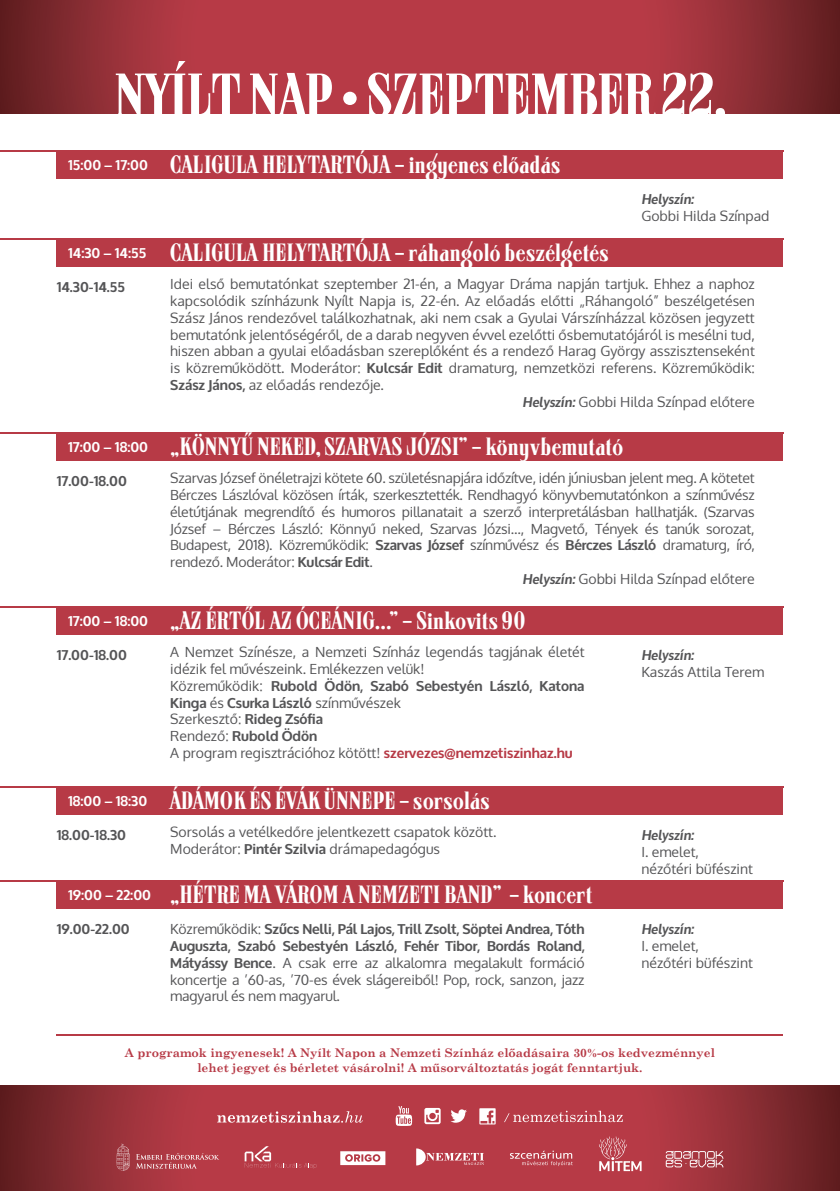
<style>
.page{position:relative;width:840px;height:1191px;background:#fff}
.page>*{position:absolute;margin:0;border:0;box-sizing:border-box;transform-origin:0 0}
.t1{font:58px "ARB08 Extreme Roman Leon";color:#fff}
.t2{font:24px "ARB08 Extreme Roman Leon";letter-spacing:.01em;color:#fff}
.t3{font:14px/16.8px "Oxygen";color:#545456}
.t4{font:700 14px "Oxygen";color:#545456}
.t5{font:italic 700 14px "Oxygen";color:#545456}
.t6{font:700 14px "Oxygen";color:#fff}
.t7{font:700 12px/14.4px "Century Schoolbook";color:#b73a46;text-align:center}
.s1{font-family:"Oxygen";font-weight:700;font-size:14px}
.s2{font-weight:700}
.s3{font-weight:700;font-style:italic}
.s4{font-weight:700;color:#b73a46}
</style>
<div class="page">
<hr style="left:57px;top:1034px;width:725px;height:1px;background:#b73a46">
<hr style="left:0;top:150px;width:782px;height:1px;background:#b73a46">
<div style="left:57px;top:150px;width:725px;height:28px;background:#b73a46"></div>
<hr style="left:0;top:238px;width:782px;height:1px;background:#b73a46">
<div style="left:57px;top:238px;width:725px;height:28px;background:#b73a46"></div>
<hr style="left:0;top:432px;width:782px;height:1px;background:#b73a46">
<div style="left:57px;top:432px;width:725px;height:28px;background:#b73a46"></div>
<hr style="left:0;top:606px;width:782px;height:1px;background:#b73a46">
<div style="left:57px;top:606px;width:725px;height:28px;background:#b73a46"></div>
<hr style="left:0;top:786px;width:782px;height:1px;background:#b73a46">
<div style="left:57px;top:786px;width:725px;height:28px;background:#b73a46"></div>
<hr style="left:0;top:880px;width:782px;height:1px;background:#b73a46">
<div style="left:57px;top:880px;width:725px;height:28px;background:#b73a46"></div>
<svg style="left:0;top:1086px;width:839px;height:105px;background:#a1333d"></svg>
<svg style="left:0;top:0;width:839px;height:113px;background:#a3343e"></svg>
<svg style="left:665px;top:1150px;width:58px;height:17px"></svg>
<svg style="left:416px;top:1148px;width:67px;height:17px"></svg>
<svg style="left:509px;top:1150px;width:63px;height:16px"></svg>
<svg style="left:598px;top:1136px;width:43px;height:35px;background:#c5636c"></svg>
<svg style="left:244px;top:1146px;width:72px;height:22px;background:#be4e59"></svg>
<svg style="left:116px;top:1143px;width:14px;height:27px"></svg>
<svg style="left:136px;top:1153px;width:83px;height:15px"></svg>
<svg style="left:340px;top:1151px;width:45px;height:14px"></svg>
<svg style="left:217px;top:1111px;width:146px;height:11px;background:#c96e77"></svg>
<svg style="left:504px;top:1110px;width:118px;height:12px"></svg>
<svg style="left:479px;top:1108px;width:16px;height:16px"></svg>
<svg style="left:395px;top:1106px;width:17px;height:20px"></svg>
<svg style="left:424px;top:1108px;width:16px;height:16px"></svg>
<svg style="left:450px;top:1109px;width:16px;height:13px"></svg>
<h1 class="t1" style="left:114px;top:61px;width:613px">NYÍLT NAP • SZEPTEMBER 22,</h1>
<h2 class="t2" style="left:68px;top:150px;width:493px"><span class="s1">15:00 – 17:00</span> CALIGULA HELYTARTÓJA _ INGYENES ELŐADÁS</h2>
<p class="t5" style="left:641px;top:190px;width:54px">Helyszín:</p>
<p class="t3" style="left:641px;top:207px;width:130px">Gobbi Hilda Színpad</p>
<h2 class="t2" style="left:68px;top:238px;width:541px"><span class="s1">14:30 – 14:55</span> CALIGULA HELYTARTÓJA _ RÁHANGOLÓ BESZÉLGETÉS</h2>
<p class="t3" style="left:170px;top:276px;width:585px">Idei első bemutatónkat szeptember 21-én, a Magyar Dráma napján tartjuk. Ehhez a naphoz</p>
<p class="t3" style="left:170px;top:292px;width:585px">kapcsolódik színházunk Nyílt Napja is, 22-én. Az előadás előtti „Ráhangoló” beszélgetésen</p>
<p class="t3" style="left:170px;top:309px;width:585px">Szász János rendezővel találkozhatnak, aki nem csak a Gyulai Várszínházzal közösen jegyzett</p>
<p class="t3" style="left:170px;top:326px;width:585px">bemutatónk jelentőségéről, de a darab negyven évvel ezelőtti ősbemutatójáról is mesélni tud,</p>
<p class="t3" style="left:170px;top:343px;width:585px">hiszen abban a gyulai előadásban szereplőként és a rendező Harag György asszisztenseként</p>
<p class="t3" style="left:170px;top:360px;width:585px">is közreműködött. Moderátor: <span class="s2">Kulcsár Edit</span> dramaturg, nemzetközi referens. Közreműködik:</p>
<p class="t3" style="left:170px;top:376px;width:215px"><span class="s2">Szász János,</span> az előadás rendezője.</p>
<p class="t3" style="left:522px;top:393px;width:234px"><span class="s3">Helyszín:</span> Gobbi Hilda Színpad előtere</p>
<p class="t4" style="left:57px;top:278px;width:70px">14.30-14.55</p>
<p class="t6" style="left:68px;top:438px;width:81px">17:00 – 18:00</p>
<p class="t4" style="left:57px;top:472px;width:72px">17.00-18.00</p>
<p class="t6" style="left:68px;top:612px;width:81px">17:00 – 18:00</p>
<p class="t4" style="left:57px;top:646px;width:72px">17.00-18.00</p>
<h2 class="t2" style="left:180px;top:432px;width:444px">KÖNNYŰ NEKED, SZARVAS JÓZSI” _ KÖNYVBEMUTATÓ</h2>
<p class="t3" style="left:170px;top:470px;width:585px">Szarvas József önéletrajzi kötete 60. születésnapjára időzítve, idén júniusban jelent meg. A kötetet</p>
<p class="t3" style="left:170px;top:486px;width:585px">Bérczes Lászlóval közösen írták, szerkesztették. Rendhagyó könyvbemutatónkon a színművész</p>
<p class="t3" style="left:170px;top:503px;width:585px">életútjának megrendítő és humoros pillanatait a szerző interpretálásban hallhatják. (Szarvas</p>
<p class="t3" style="left:170px;top:520px;width:585px">József – Bérczes László: Könnyű neked, Szarvas Józsi…, Magvető, Tények és tanúk sorozat,</p>
<p class="t3" style="left:170px;top:537px;width:585px">Budapest, 2018). Közreműködik: <span class="s2">Szarvas József</span> színművész és <span class="s2">Bérczes László</span> dramaturg, író,</p>
<p class="t3" style="left:170px;top:554px;width:204px">rendező. Moderátor: <span class="s2">Kulcsár Edit</span>.</p>
<p class="t3" style="left:522px;top:570px;width:234px"><span class="s3">Helyszín:</span> Gobbi Hilda Színpad előtere</p>
<h2 class="t2" style="left:170px;top:447px;width:11px">”</h2>
<h2 class="t2" style="left:180px;top:606px;width:346px">AZ ÉRTŐL AZ ÓCEÁNIG...” _ SINKOVITS 90</h2>
<p class="t3" style="left:170px;top:644px;width:415px">A Nemzet Színésze, a Nemzeti Színház legendás tagjának életét idézik fel művészeink. Emlékezzen velük!<br>Közreműködik: <span class="s2">Rubold Ödön, Szabó Sebestyén László, Katona Kinga</span> és <span class="s2">Csurka László</span> színművészek<br>Szerkesztő: <span class="s2">Rideg Zsófia<br></span>Rendező: <span class="s2">Rubold Ödön<br></span>A program regisztrációhoz kötött! <span class="s4">szervezes@nemzetiszinhaz.hu</span></p>
<p class="t5" style="left:641px;top:646px;width:54px">Helyszín:</p>
<h2 class="t2" style="left:170px;top:621px;width:11px">”</h2>
<p class="t3" style="left:641px;top:663px;width:124px">Kaszás Attila Terem</p>
<h2 class="t2" style="left:68px;top:786px;width:423px"><span class="s1">18:00 – 18:30</span> ÁDÁMOK ÉS ÉVÁK ÜNNEPE _ SORSOLÁS</h2>
<p class="t3" style="left:170px;top:824px;width:327px">Sorsolás a vetélkedőre jelentkezett csapatok között.<br>Moderátor: <span class="s2">Pintér Szilvia</span> drámapedagógus</p>
<p class="t5" style="left:641px;top:826px;width:54px">Helyszín:</p>
<p class="t4" style="left:57px;top:826px;width:71px">18.00-18.30</p>
<p class="t3" style="left:641px;top:843px;width:113px">I. emelet, nézőtéri büfészint</p>
<p class="t6" style="left:68px;top:886px;width:84px">19:00 – 22:00</p>
<p class="t4" style="left:57px;top:920px;width:74px">19.00-22.00</p>
<h2 class="t2" style="left:180px;top:880px;width:414px">HÉTRE MA VÁROM A NEMZETI BAND” _ KONCERT</h2>
<p class="t3" style="left:170px;top:920px;width:415px;text-align:justify">Közreműködik: <span class="s2">Szűcs Nelli, Pál Lajos, Trill Zsolt, Söptei Andrea, Tóth Auguszta, Szabó Sebestyén László, Fehér Tibor, Bordás Roland, Mátyássy Bence</span>. A csak erre az alkalomra megalakult formáció koncertje a ’60-as, ’70-es évek slágereiből! Pop, rock, sanzon, jazz magyarul és nem magyarul.</p>
<p class="t5" style="left:641px;top:920px;width:54px">Helyszín:</p>
<h2 class="t2" style="left:170px;top:895px;width:11px">”</h2>
<p class="t3" style="left:641px;top:937px;width:113px">I. emelet, nézőtéri büfészint</p>
<p class="t7" style="left:125px;top:1045px;width:591px">A programok ingyenesek! A Nyílt Napon a Nemzeti Színház előadásaira 30%-os kedvezménnyel lehet jegyet és bérletet vásárolni! A műsorváltoztatás jogát fenntartjuk.</p>
</div>
